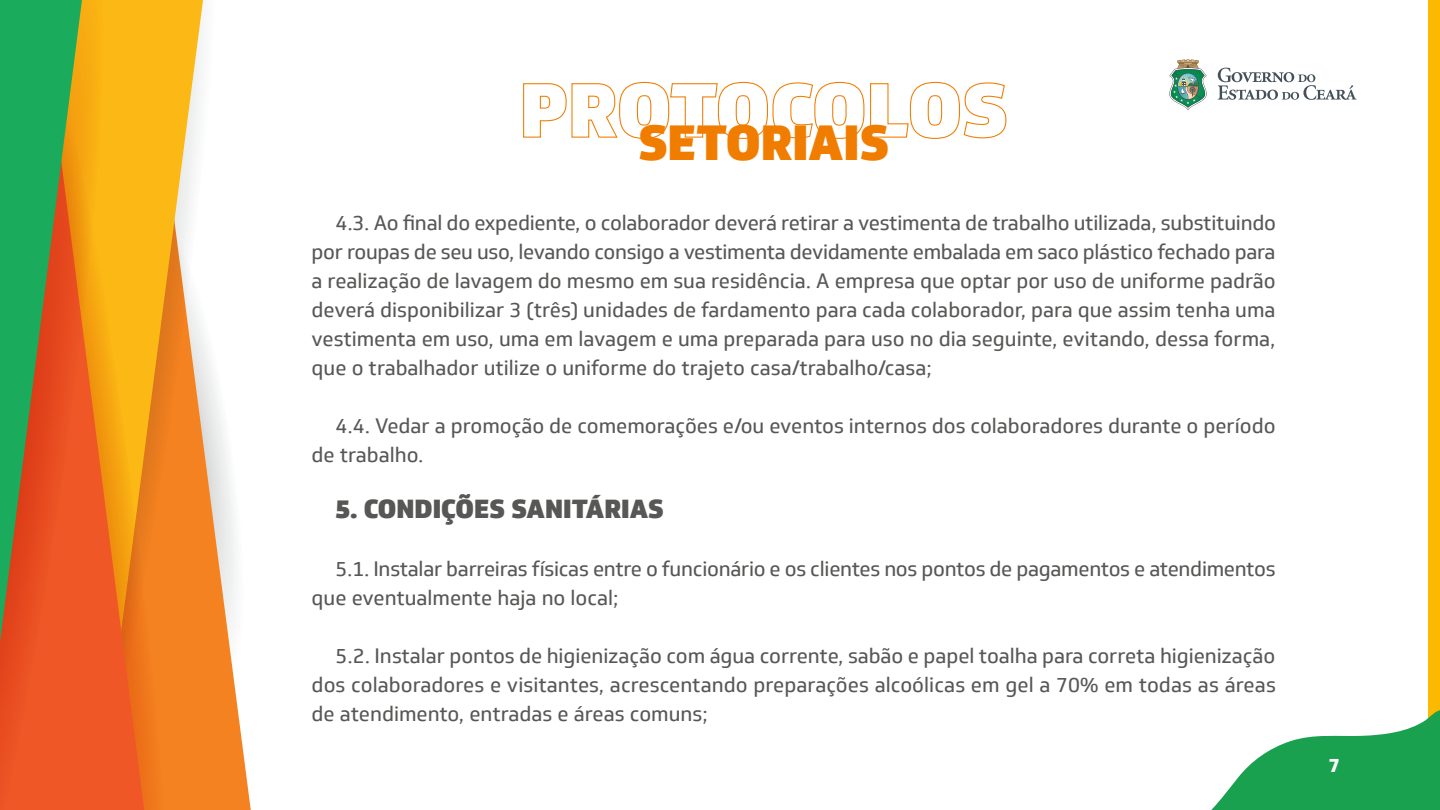
<style>
.page{position:relative;width:1440px;height:810px;background:#fff}
.page>*{position:absolute;margin:0;border:0;box-sizing:border-box;transform-origin:0 0}
.t1{font:900 48.07px "Soleto";color:#f07d00}
.Texto{font:900 25.5px "Soleto";color:#575756}
.Texto-2{font:20.33px/29px "Soleto";color:#575756;text-align:justify}
.t2{font:800 18.98px "Soleto";color:#fff}
</style>
<div class="page">
<div style="left:1428px;top:0;width:12px;height:810px;background:#fbb900"></div>
<svg style="left:1211px;top:710px;width:229px;height:100px"></svg>
<svg style="left:220px;top:414px;width:31px;height:396px"></svg>
<svg style="left:203px;top:336px;width:17px;height:474px;background:#f1a769"></svg>
<svg style="left:171px;top:0;width:32px;height:810px;fill:#f58220"></svg>
<svg style="left:144px;top:0;width:27px;height:810px;background:#f4971a"></svg>
<svg style="left:106px;top:0;width:38px;height:810px;background:#f59917"></svg>
<svg style="left:82px;top:0;width:24px;height:810px;background:#f2801c"></svg>
<svg style="left:0;top:0;width:82px;height:810px;background:#967738"></svg>
<svg style="left:1218px;top:68px;width:139px;height:32px"></svg>
<svg style="left:1169px;top:60px;width:38px;height:50px"></svg>
<svg style="left:523px;top:81px;width:484px;height:58px"></svg>
<p class="t1" style="left:639px;top:112px;width:252px">SETORIAIS</p>
<p class="Texto-2" style="left:312px;top:209px;width:966px;text-indent:24px">4.3. Ao final do expediente, o colaborador deverá retirar a vestimenta de trabalho utilizada, substituindo por roupas de seu uso, levando consigo a vestimenta devidamente embalada em saco plástico fechado para a realização de lavagem do mesmo em sua residência. A empresa que optar por uso de uniforme padrão deverá disponibilizar 3 (três) unidades de fardamento para cada colaborador, para que assim tenha uma vestimenta em uso, uma em lavagem e uma preparada para uso no dia seguinte, evitando, dessa forma, que o trabalhador utilize o uniforme do trajeto casa/trabalho/casa;</p>
<p class="Texto-2" style="left:312px;top:412px;width:965px;text-indent:24px">4.4. Vedar a promoção de comemorações e/ou eventos internos dos colaboradores durante o período de trabalho.</p>
<p class="Texto" style="left:336px;top:493px;width:330px">5. CONDIÇÕES SANITÁRIAS</p>
<p class="Texto-2" style="left:312px;top:555px;width:965px;text-indent:24px">5.1. Instalar barreiras físicas entre o funcionário e os clientes nos pontos de pagamentos e atendimentos que eventualmente haja no local;</p>
<p class="Texto-2" style="left:312px;top:642px;width:966px;text-indent:24px">5.2. Instalar pontos de higienização com água corrente, sabão e papel toalha para correta higienização dos colaboradores e visitantes, acrescentando preparações alcoólicas em gel a 70% em todas as áreas de atendimento, entradas e áreas comuns;</p>
<p class="t2" style="left:1329px;top:753px;width:13px">7</p>
</div>
